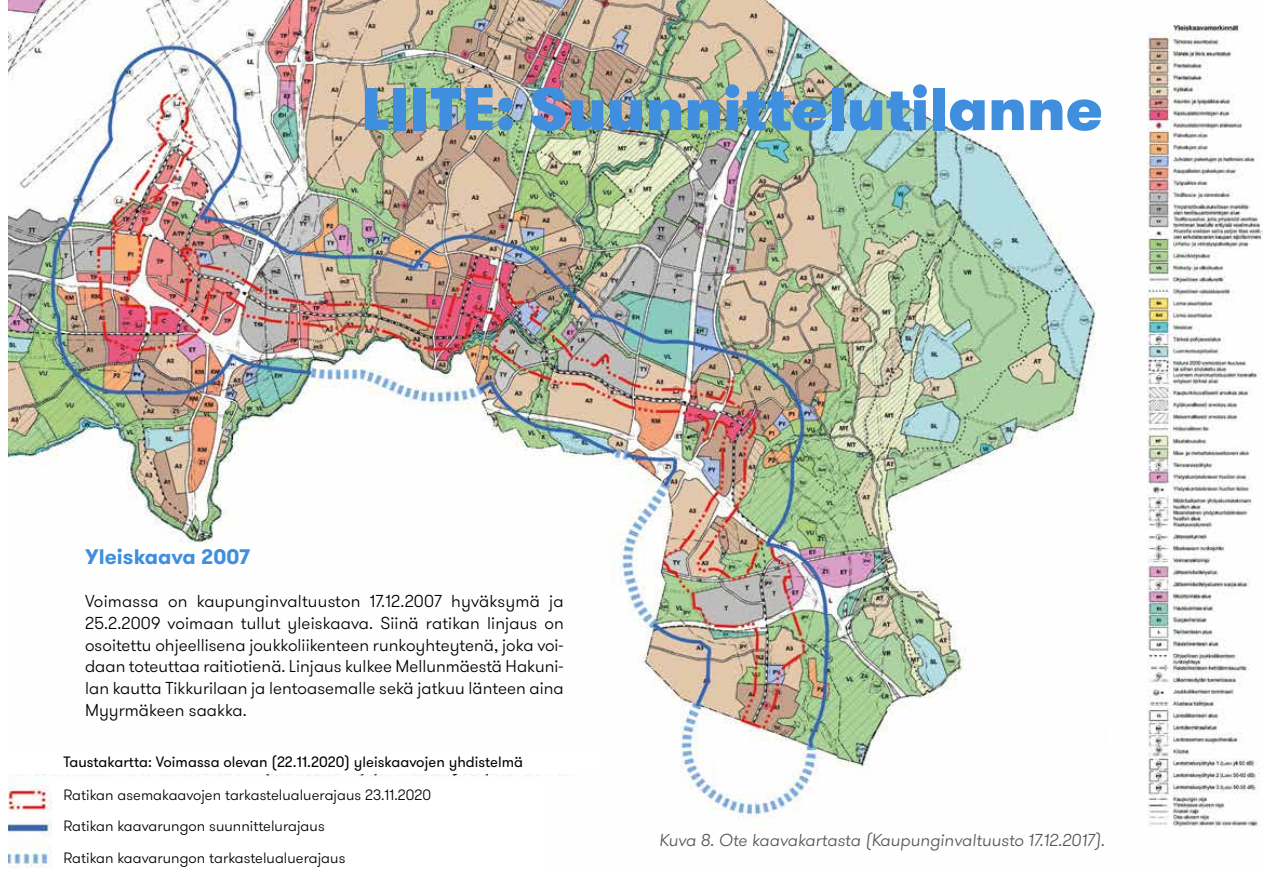
<style>
.page{position:relative;width:1263px;height:893px;background:#fff}
.page>*{position:absolute;margin:0;border:0;box-sizing:border-box;transform-origin:0 0}
.t1{font:900 60px "GT Walsheim";color:#408fde}
.t2{font:700 21px "GT Walsheim";letter-spacing:.005em;color:#408fde}
.t3{font:300 17.25px/21.8px "GT Walsheim";letter-spacing:.005em;color:#000;text-align:justify}
.t4{font:italic 300 17.25px "GT Walsheim";letter-spacing:.005em;color:#575756}
.t5{font:300 15px/31.5px "GT Walsheim";letter-spacing:.005em;color:#000}
.t6{font:15px "GT Walsheim";letter-spacing:.005em;color:#000}
</style>
<div class="page">
<img style="left:9px;top:0;width:1253px;height:868px">
<div style="left:1px;top:747px;width:602px;height:27px;background:#fff"></div>
<div style="left:52px;top:781px;width:491px;height:109px;background:#fff"></div>
<h1 class="t1" style="left:361px;top:68px;width:743px">LIITE: Suunnittelutilanne</h1>
<p class="t2" style="left:85px;top:542px;width:167px">Yleiskaava 2007</p>
<p class="t3" style="left:85px;top:591px;width:480px">Voimassa on kaupunginvaltuuston 17.12.2007 hyväksymä ja 25.2.2009 voimaan tullut yleiskaava. Siinä ratikan linjaus on osoitettu ohjeellisena joukkoliikenteen runkoyhteytenä, joka voi&shy;daan toteuttaa raitiotienä. Linjaus kulkee Mellunmäestä Hakuni&shy;lan kautta Tikkurilaan ja lentoasemalle sekä jatkuu länteen aina Myyrmäkeen saakka.</p>
<p class="t6" style="left:63px;top:752px;width:461px">Taustakartta: Voimassa olevan (22.11.2020) yleiskaavojen yhdistelmä</p>
<p class="t5" style="left:63px;top:779px;width:369px">Ratikan asemakaavojen tarkastelualuerajaus 23.11.2020<br>Ratikan kaavarungon suunnittelurajaus<br>Ratikan kaavarungon tarkastelualuerajaus</p>
<p class="t4" style="left:659px;top:829px;width:447px">Kuva 8. Ote kaavakartasta (Kaupunginvaltuusto 17.12.2017).</p>
</div>
